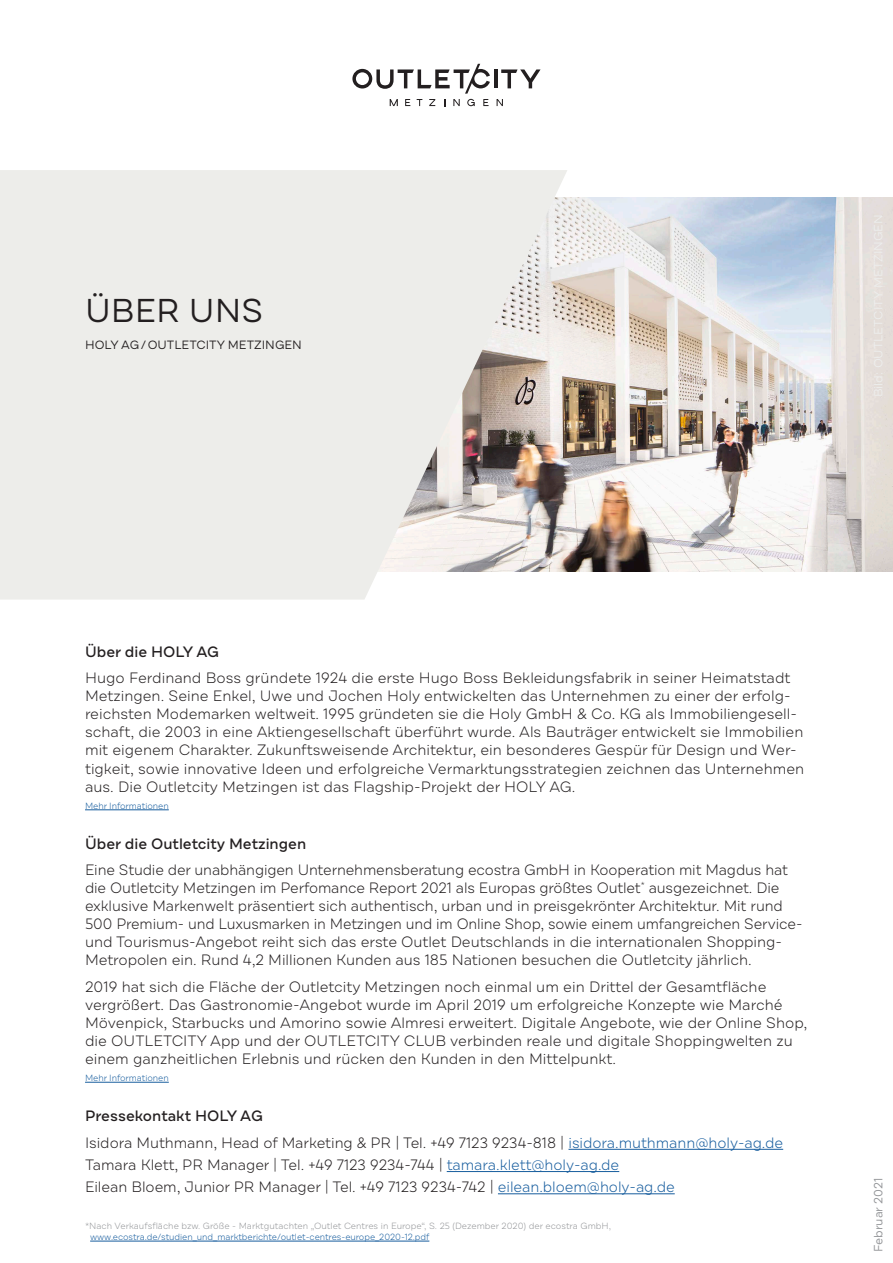
<style>
.page{position:relative;width:893px;height:1263px;background:#fff}
.page>*{position:absolute;margin:0;border:0;box-sizing:border-box;transform-origin:0 0}
.t1{font:33px "Draft B";color:#231f20}
.t2{font:300 15px/18px "Draft B";letter-spacing:-.005em;color:#231f20}
.t3{font:500 15px "Draft B";color:#231f20}
.t4{font:12px "Draft B";color:#231f20}
.t5{font:12px "Draft B";color:#939598}
.t6{font:300 9px/10.8px "Draft B";letter-spacing:-.005em;color:#939598}
.t7{font:300 9px "Draft B";letter-spacing:-.005em;color:#175d9e}
.s1{color:#175d9e}
</style>
<div class="page">
<hr style="left:494px;top:69px;width:4px;height:19px;background:#231f20">
<svg style="left:501px;top:69px;width:40px;height:19px"></svg>
<svg style="left:497px;top:99px;width:6px;height:7px"></svg>
<svg style="left:352px;top:64px;width:138px;height:42px"></svg>
<img style="left:567px;top:198px;width:326px;height:374px">
<svg style="left:0;top:170px;width:567px;height:430px;background:#e8e6e3"></svg>
<hr style="left:85px;top:809px;width:84px;height:1px;background:#175d9e">
<hr style="left:568px;top:1149px;width:215px;height:1px;background:#175d9e">
<hr style="left:447px;top:1171px;width:172px;height:1px;background:#175d9e">
<hr style="left:498px;top:1193px;width:177px;height:1px;background:#175d9e">
<hr style="left:85px;top:1082px;width:84px;height:1px;background:#175d9e">
<hr style="left:90px;top:1241px;width:339px;height:1px;background:#175d9e">
<p class="t1" style="left:85px;top:290px;width:180px">ÜBER UNS</p>
<p class="t4" style="left:85px;top:337px;width:218px">HOLY AG/OUTLETCITY METZINGEN</p>
<p class="t3" style="left:85px;top:642px;width:135px">Über die HOLY AG</p>
<p class="t2" style="left:85px;top:669px;width:721px">Hugo Ferdinand Boss gründete 1924 die erste Hugo Boss Bekleidungsfabrik in seiner Heimatstadt Metzingen. Seine Enkel, Uwe und Jochen Holy entwickelten das Unternehmen zu einer der erfolg&shy;reichsten Modemarken weltweit. 1995 gründeten sie die Holy GmbH &amp; Co. KG als Immobiliengesell&shy;schaft, die 2003 in eine Aktiengesellschaft überführt wurde. Als Bauträger entwickelt sie Immobilien mit eigenem Charakter. Zukunftsweisende Architektur, ein besonderes Gespür für Design und Wer&shy;tigkeit, sowie innovative Ideen und erfolgreiche Vermarktungsstrategien zeichnen das Unternehmen aus. Die Outletcity Metzingen ist das Flagship-Projekt der HOLY AG.</p>
<p class="t7" style="left:85px;top:800px;width:85px">Mehr Informationen</p>
<p class="t3" style="left:85px;top:834px;width:223px">Über die Outletcity Metzingen</p>
<p class="t2" style="left:85px;top:861px;width:719px">Eine Studie der unabhängigen Unternehmensberatung ecostra GmbH in Kooperation mit Magdus hat die Outletcity Metzingen im Perfomance Report 2021 als Europas größtes Outlet<sup>*</sup> ausgezeichnet. Die exklusive Markenwelt präsentiert sich authentisch, urban und in preisgekrönter Architektur. Mit rund 500 Premium- und Luxusmarken in Metzingen und im Online Shop, sowie einem umfangreichen Service&shy;und Tourismus-Angebot reiht sich das erste Outlet Deutschlands in die internationalen Shopping-Metropolen ein. Rund 4,2 Millionen Kunden aus 185 Nationen besuchen die Outletcity jährlich.</p>
<p class="t2" style="left:85px;top:978px;width:724px">2019 hat sich die Fläche der Outletcity Metzingen noch einmal um ein Drittel der Gesamtfläche vergrößert. Das Gastronomie-Angebot wurde im April 2019 um erfolgreiche Konzepte wie Marché Mövenpick, Starbucks und Amorino sowie Almresi erweitert. Digitale Angebote, wie der Online Shop, die OUTLETCITY App und der OUTLETCITY CLUB verbinden reale und digitale Shoppingwelten zu einem ganzheitlichen Erlebnis und rücken den Kunden in den Mittelpunkt.</p>
<p class="t7" style="left:85px;top:1073px;width:85px">Mehr Informationen</p>
<p class="t3" style="left:85px;top:1106px;width:179px">Pressekontakt HOLY AG</p>
<p class="t2" style="left:85px;top:1133px;width:700px">Isidora Muthmann, Head of Marketing &amp; PR | Tel. +49 7123 9234-818 | <span class="s1">isidora.muthmann@holy-ag.de</span></p>
<p class="t2" style="left:85px;top:1156px;width:536px">Tamara Klett, PR Manager | Tel. +49 7123 9234-744 | <span class="s1">tamara.klett@holy-ag.de</span></p>
<p class="t2" style="left:85px;top:1178px;width:591px">Eilean Bloem, Junior PR Manager | Tel. +49 7123 9234-742 | <span class="s1">eilean.bloem@holy-ag.de</span></p>
<p class="t6" style="left:90px;top:1221px;width:522px;text-indent:-5px">*Nach Verkaufsfläche bzw. Größe - Marktgutachten „Outlet Centres in Europe“, S. 25 (Dezember 2020) der ecostra GmbH, <span class="s1">www.ecostra.de/studien_und_marktberichte/outlet-centres-europe_2020-12.pdf</span></p>
<p class="t5" style="left:871px;top:1252px;width:76px;rotate:-90deg">Februar 2021</p>
</div>
